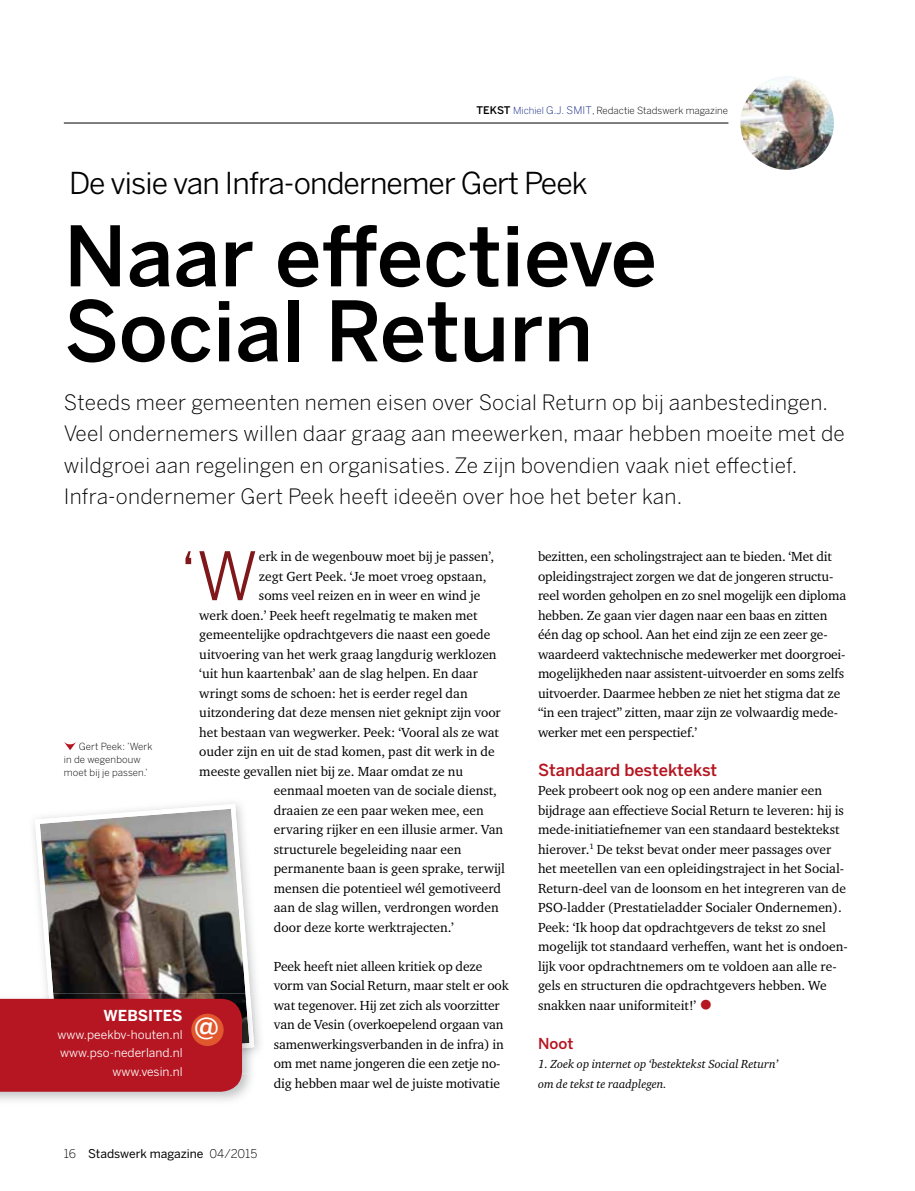
<style>
.page{position:relative;width:915px;height:1191px;background:#fff}
.page>*{position:absolute;margin:0;border:0;box-sizing:border-box;transform-origin:0 0}
.t1{font:500 82.5px/75px "Benton Sans";color:#000}
.t2{font:66.15px "Benton Sans";color:#80171a}
.t3{font:30px "Benton Sans";letter-spacing:-.03em;color:#000}
.t4{font:500 28.65px "Benton Sans";color:#fff}
.t5{font:300 21px/31.5px "Benton Sans";letter-spacing:.01em;color:#000}
.t6{font:500 16.5px "Benton Sans";color:#b51621}
.t7{font:700 15px "Benton Sans";color:#fff}
.t8{font:500 15px "Benton Sans";color:#b51621}
.t9{font:13.5px/19.5px "Charter ITC Std";color:#000}
.t10{font:italic 12px/19.5px "Charter ITC Std";color:#000}
.t11{font:12px/18px "Benton Sans";color:#fff;text-align:right}
.t12{font:12px "Benton Sans";color:#000}
.t13{font:300 9.75px/12.8px "Benton Sans";color:#000}
.s1{font-weight:500;font-size:10.5px}
.s2{color:#162983}
.s3{font-size:10.5px;color:#162983}
.s4{font-weight:300}
.s5{font-family:"Tahoma";font-size:28.5px;color:#b51621}
</style>
<div class="page">
<hr style="left:64px;top:123px;width:664px;height:1px;background:#000">
<img style="left:740px;top:77px;width:93px;height:93px;border-radius:47px">
<img style="left:35px;top:804px;width:219px;height:189px">
<img style="left:0;top:1073px;width:251px;height:28px">
<img style="left:49px;top:993px;width:205px;height:70px">
<div style="left:0;top:998px;width:242px;height:93px;background:#b51621"></div>
<div style="left:191px;top:1013px;width:32px;height:33px;background:#e1582e;border-radius:50%"></div>
<svg style="left:64px;top:742px;width:12px;height:8px"></svg>
<p class="t13" style="left:476px;top:104px;width:253px"><span class="s1">TEKST</span> <span class="s2">Michiel</span> <span class="s3">G.J. SMIT</span>, Redactie Stadswerk magazine</p>
<h3 class="t3" style="left:69px;top:166px;width:520px">De visie van Infra-ondernemer Gert Peek</h3>
<h1 class="t1" style="left:64px;top:218px;width:594px">Naar effectieve<br>Social Return</h1>
<p class="t5" style="left:64px;top:386px;width:782px">Steeds meer gemeenten nemen eisen over Social Return op bij aanbestedingen.<br>Veel ondernemers willen daar graag aan meewerken, maar hebben moeite met de wildgroei aan regelingen en organisaties. Ze zijn bovendien vaak niet effectief.<br>Infra-ondernemer Gert Peek heeft ideeën over hoe het beter kan.</p>
<h2 class="t2" style="left:179px;top:537px;width:80px">‘W</h2>
<p class="t9" style="left:259px;top:546px;width:237px">erk in de wegenbouw moet bij je passen’,</p>
<p class="t9" style="left:259px;top:566px;width:229px">zegt Gert Peek. ‘Je moet vroeg opstaan,</p>
<p class="t9" style="left:259px;top:585px;width:223px">soms veel reizen en in weer en wind je</p>
<p class="t9" style="left:199px;top:605px;width:279px">werk doen.’ Peek heeft regelmatig te maken met</p>
<p class="t9" style="left:199px;top:624px;width:292px">gemeentelijke opdrachtgevers die naast een goede</p>
<p class="t9" style="left:199px;top:644px;width:299px">uitvoering van het werk graag langdurig werklozen</p>
<p class="t9" style="left:199px;top:663px;width:280px">‘uit hun kaartenbak’ aan de slag helpen. En daar</p>
<p class="t9" style="left:199px;top:683px;width:270px">wringt soms de schoen: het is eerder regel dan</p>
<p class="t9" style="left:199px;top:702px;width:303px">uitzondering dat deze mensen niet geknipt zijn voor</p>
<p class="t9" style="left:199px;top:722px;width:301px">het bestaan van wegwerker. Peek: ‘Vooral als ze wat</p>
<p class="t9" style="left:199px;top:741px;width:297px">ouder zijn en uit de stad komen, past dit werk in de</p>
<p class="t9" style="left:199px;top:761px;width:265px">meeste gevallen niet bij ze. Maar omdat ze nu</p>
<p class="t9" style="left:274px;top:780px;width:225px">eenmaal moeten van de sociale dienst,</p>
<p class="t9" style="left:274px;top:800px;width:211px">draaien ze een paar weken mee, een</p>
<p class="t9" style="left:274px;top:819px;width:231px">ervaring rijker en een illusie armer. Van</p>
<p class="t9" style="left:274px;top:839px;width:189px">structurele begeleiding naar een</p>
<p class="t9" style="left:274px;top:858px;width:232px">permanente baan is geen sprake, terwijl</p>
<p class="t9" style="left:274px;top:878px;width:229px">mensen die potentieel wél gemotiveerd</p>
<p class="t9" style="left:274px;top:897px;width:226px">aan de slag willen, verdrongen worden</p>
<p class="t9" style="left:274px;top:917px;width:182px">door deze korte werktrajecten.’</p>
<p class="t9" style="left:274px;top:956px;width:236px">Peek heeft niet alleen kritiek op deze vorm van Social Return, maar stelt er ook wat tegenover. Hij zet zich als voorzitter van de Vesin (overkoepelend orgaan van samenwerkingsverbanden in de infra) in om met name jongeren die een zetje no&shy;dig hebben maar wel de juiste motivatie</p>
<p class="t13" style="left:64px;top:740px;width:90px;text-indent:15px">Gert Peek: ’Werk in de wegenbouw moet bij je passen.’</p>
<p class="t7" style="left:103px;top:1007px;width:81px">WEBSITES</p>
<p class="t11" style="left:58px;top:1026px;width:126px">www.peekbv-houten.nl www.pso-nederland.nl www.vesin.nl</p>
<h3 class="t4" style="left:194px;top:1011px;width:26px">@</h3>
<p class="t12" style="left:64px;top:1146px;width:195px"><span class="s4">16</span> Stadswerk magazine <span class="s4">04/2015</span></p>
<p class="t9" style="left:538px;top:546px;width:309px">bezitten, een scholingstraject aan te bieden. ‘Met dit opleidingstraject zorgen we dat de jongeren structu&shy;reel worden geholpen en zo snel mogelijk een diploma hebben. Ze gaan vier dagen naar een baas en zitten één dag op school. Aan het eind zijn ze een zeer ge&shy;waardeerd vaktechnische medewerker met doorgroei&shy;mogelijkheden naar assistent-uitvoerder en soms zelfs uitvoerder. Daarmee hebben ze niet het stigma dat ze “in een traject” zitten, maar zijn ze volwaardig mede&shy;werker met een perspectief.’</p>
<p class="t6" style="left:538px;top:760px;width:181px">Standaard bestektekst</p>
<p class="t9" style="left:538px;top:780px;width:311px">Peek probeert ook nog op een andere manier een bijdrage aan effectieve Social Return te leveren: hij is mede-initiatiefnemer van een standaard bestektekst hierover.<sup>1</sup> De tekst bevat onder meer passages over het meetellen van een opleidingstraject in het Social-Return-deel van de loonsom en het integreren van de PSO-ladder (Prestatieladder Socialer Ondernemen).<br>Peek: ‘Ik hoop dat opdrachtgevers de tekst zo snel mogelijk tot standaard verheffen, want het is ondoen&shy;lijk voor opdrachtnemers om te voldoen aan alle re&shy;gels en structuren die opdrachtgevers hebben. We snakken naar uniformiteit!’ <span class="s5">•</span></p>
<p class="t8" style="left:538px;top:1034px;width:37px">Noot</p>
<p class="t10" style="left:538px;top:1054px;width:242px">1. Zoek op internet op ‘bestektekst Social Return’ om de tekst te raadplegen.</p>
</div>
